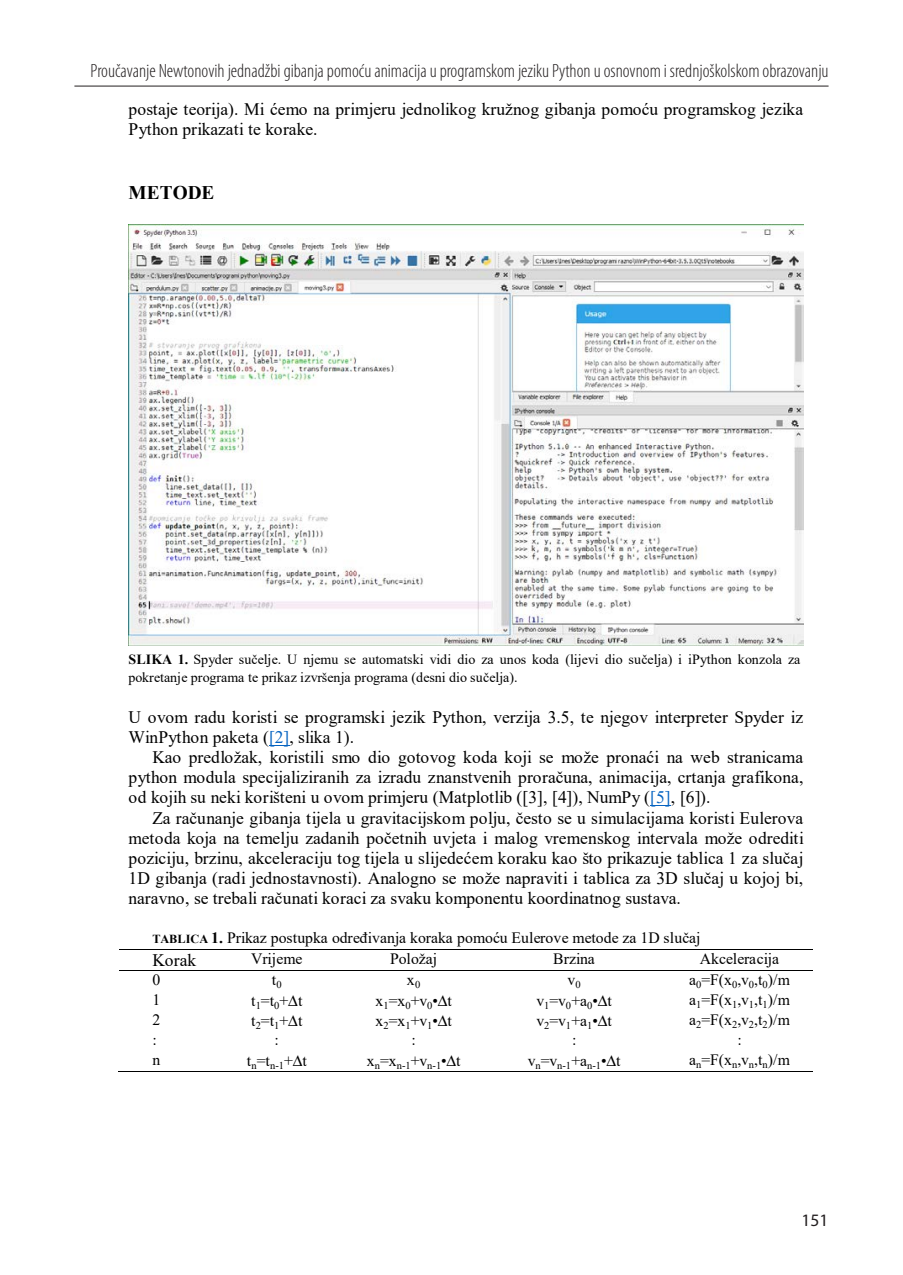
<style>
.page{position:relative;width:903px;height:1275px;background:#fff}
.page>*{position:absolute;margin:0;border:0;box-sizing:border-box;transform-origin:0 0}
.t1{font:300 condensed 19.25px "Myriad Pro";color:#231f20}
.t2{font:700 19.25px "Times New Roman";letter-spacing:.005em;color:#000}
.t3{font:17.5px/20.3px "Times New Roman";color:#000}
.t4{font:17.5px "Myriad Pro";color:#231f20}
.t5{font:15.75px "Times New Roman";color:#000}
.t6{font:14px/17.2px "Times New Roman";color:#000}
.s1{font-weight:700}
.s2{color:#0563c1}
.s3{font-weight:700;font-size:12.25px}
</style>
<div class="page">
<hr style="left:74px;top:86px;width:754px;height:1px;background:#231f20">
<img style="left:129px;top:225px;width:674px;height:421px">
<svg style="left:269px;top:745px;width:20px;height:1px"></svg>
<svg style="left:650px;top:805px;width:21px;height:1px"></svg>
<hr style="left:119px;top:949px;width:89px;height:1px;background:#000">
<hr style="left:209px;top:949px;width:112px;height:1px;background:#000">
<hr style="left:321px;top:949px;width:161px;height:1px;background:#000">
<hr style="left:483px;top:949px;width:159px;height:1px;background:#000">
<hr style="left:643px;top:949px;width:170px;height:1px;background:#000">
<hr style="left:119px;top:970px;width:89px;height:1px;background:#000">
<hr style="left:209px;top:970px;width:112px;height:1px;background:#000">
<hr style="left:321px;top:970px;width:161px;height:1px;background:#000">
<hr style="left:483px;top:970px;width:159px;height:1px;background:#000">
<hr style="left:643px;top:970px;width:170px;height:1px;background:#000">
<hr style="left:118px;top:1071px;width:90px;height:1px;background:#000">
<hr style="left:208px;top:1071px;width:113px;height:1px;background:#000">
<hr style="left:320px;top:1071px;width:162px;height:1px;background:#000">
<hr style="left:482px;top:1071px;width:160px;height:1px;background:#000">
<hr style="left:642px;top:1071px;width:171px;height:1px;background:#000">
<p class="t1" style="left:91px;top:59px;width:739px">Proučavanje Newtonovih jednadžbi gibanja pomoću animacija u programskom jeziku Python u osnovnom i srednjoškolskom obrazovanju</p>
<p class="t3" style="left:129px;top:98px;width:676px">postaje teorija). Mi ćemo na primjeru jednolikog kružnog gibanja pomoću programskog jezika<br>Python prikazati te korake.</p>
<p class="t2" style="left:129px;top:179px;width:87px">METODE</p>
<p class="t6" style="left:129px;top:651px;width:673px"><span class="s1">SLIKA 1.</span> Spyder sučelje. U njemu se automatski vidi dio za unos koda (lijevi dio sučelja) i iPython konzola za pokretanje programa te prikaz izvršenja programa (desni dio sučelja).</p>
<p class="t3" style="left:129px;top:706px;width:676px">U ovom radu koristi se programski jezik Python, verzija 3.5, te njegov interpreter Spyder iz</p>
<p class="t3" style="left:129px;top:726px;width:227px">WinPython paketa (<span class="s2">[2]</span>, slika 1).</p>
<p class="t3" style="left:152px;top:746px;width:652px">Kao predložak, koristili smo dio gotovog koda koji se može pronaći na web stranicama</p>
<p class="t3" style="left:129px;top:767px;width:676px">python modula specijaliziranih za izradu znanstvenih proračuna, animacija, crtanja grafikona,</p>
<p class="t3" style="left:129px;top:787px;width:583px">od kojih su neki korišteni u ovom primjeru (Matplotlib ([3], [4]), NumPy (<span class="s2">[5]</span>, [6]).</p>
<p class="t3" style="left:152px;top:807px;width:652px">Za računanje gibanja tijela u gravitacijskom polju, često se u simulacijama koristi Eulerova</p>
<p class="t3" style="left:129px;top:827px;width:677px">metoda koja na temelju zadanih početnih uvjeta i malog vremenskog intervala može odrediti</p>
<p class="t3" style="left:129px;top:847px;width:676px">poziciju, brzinu, akceleraciju tog tijela u slijedećem koraku kao što prikazuje tablica 1 za slučaj</p>
<p class="t3" style="left:129px;top:867px;width:676px">1D gibanja (radi jednostavnosti). Analogno se može napraviti i tablica za 3D slučaj u kojoj bi,</p>
<p class="t3" style="left:129px;top:887px;width:554px">naravno, se trebali računati koraci za svaku komponentu koordinatnog sustava.</p>
<p class="t5" style="left:152px;top:927px;width:549px"><span class="s3">TABLICA</span> <span class="s1">1.</span> Prikaz postupka određivanja koraka pomoću Eulerove metode za 1D slučaj</p>
<p class="t3" style="left:152px;top:949px;width:45px">Korak</p>
<p class="t5" style="left:251px;top:948px;width:53px">Vrijeme</p>
<p class="t5" style="left:390px;top:948px;width:49px">Položaj</p>
<p class="t5" style="left:553px;top:948px;width:43px">Brzina</p>
<p class="t5" style="left:700px;top:948px;width:81px">Akceleracija</p>
<p class="t5" style="left:152px;top:969px;width:9px">0</p>
<p class="t5" style="left:272px;top:969px;width:11px">t<sub>0</sub></p>
<p class="t5" style="left:407px;top:969px;width:15px">x<sub>0</sub></p>
<p class="t5" style="left:568px;top:969px;width:14px">v<sub>0</sub></p>
<p class="t5" style="left:689px;top:969px;width:102px">a<sub>0</sub>=F(x<sub>0</sub>,v<sub>0</sub>,t<sub>0</sub>)/m</p>
<p class="t5" style="left:152px;top:988px;width:9px">1</p>
<p class="t5" style="left:251px;top:990px;width:53px">t<sub>1</sub>=t<sub>0</sub>+∆t</p>
<p class="t5" style="left:375px;top:990px;width:78px">x<sub>1</sub>=x<sub>0</sub>+v<sub>0</sub>•∆t</p>
<p class="t5" style="left:536px;top:990px;width:77px">v<sub>1</sub>=v<sub>0</sub>+a<sub>0</sub>•∆t</p>
<p class="t5" style="left:689px;top:988px;width:102px">a<sub>1</sub>=F(x<sub>1</sub>,v<sub>1</sub>,t<sub>1</sub>)/m</p>
<p class="t5" style="left:152px;top:1008px;width:9px">2</p>
<p class="t5" style="left:251px;top:1010px;width:53px">t<sub>2</sub>=t<sub>1</sub>+∆t</p>
<p class="t5" style="left:375px;top:1010px;width:78px">x<sub>2</sub>=x<sub>1</sub>+v<sub>1</sub>•∆t</p>
<p class="t5" style="left:536px;top:1010px;width:77px">v<sub>2</sub>=v<sub>1</sub>+a<sub>1</sub>•∆t</p>
<p class="t5" style="left:689px;top:1008px;width:102px">a<sub>2</sub>=F(x<sub>2</sub>,v<sub>2</sub>,t<sub>2</sub>)/m</p>
<p class="t5" style="left:152px;top:1028px;width:6px">:</p>
<p class="t5" style="left:275px;top:1028px;width:6px">:</p>
<p class="t5" style="left:411px;top:1028px;width:6px">:</p>
<p class="t5" style="left:572px;top:1028px;width:6px">:</p>
<p class="t5" style="left:737px;top:1028px;width:6px">:</p>
<p class="t5" style="left:152px;top:1048px;width:9px">n</p>
<p class="t5" style="left:247px;top:1050px;width:62px">t<sub>n</sub>=t<sub>n-1</sub>+∆t</p>
<p class="t5" style="left:367px;top:1050px;width:95px">x<sub>n</sub>=x<sub>n-1</sub>+v<sub>n-1</sub>•∆t</p>
<p class="t5" style="left:528px;top:1050px;width:94px">v<sub>n</sub>=v<sub>n-1</sub>+a<sub>n-1</sub>•∆t</p>
<p class="t5" style="left:689px;top:1048px;width:102px">a<sub>n</sub>=F(x<sub>n</sub>,v<sub>n</sub>,t<sub>n</sub>)/m</p>
<p class="t4" style="left:801px;top:1211px;width:28px">151</p>
</div>
